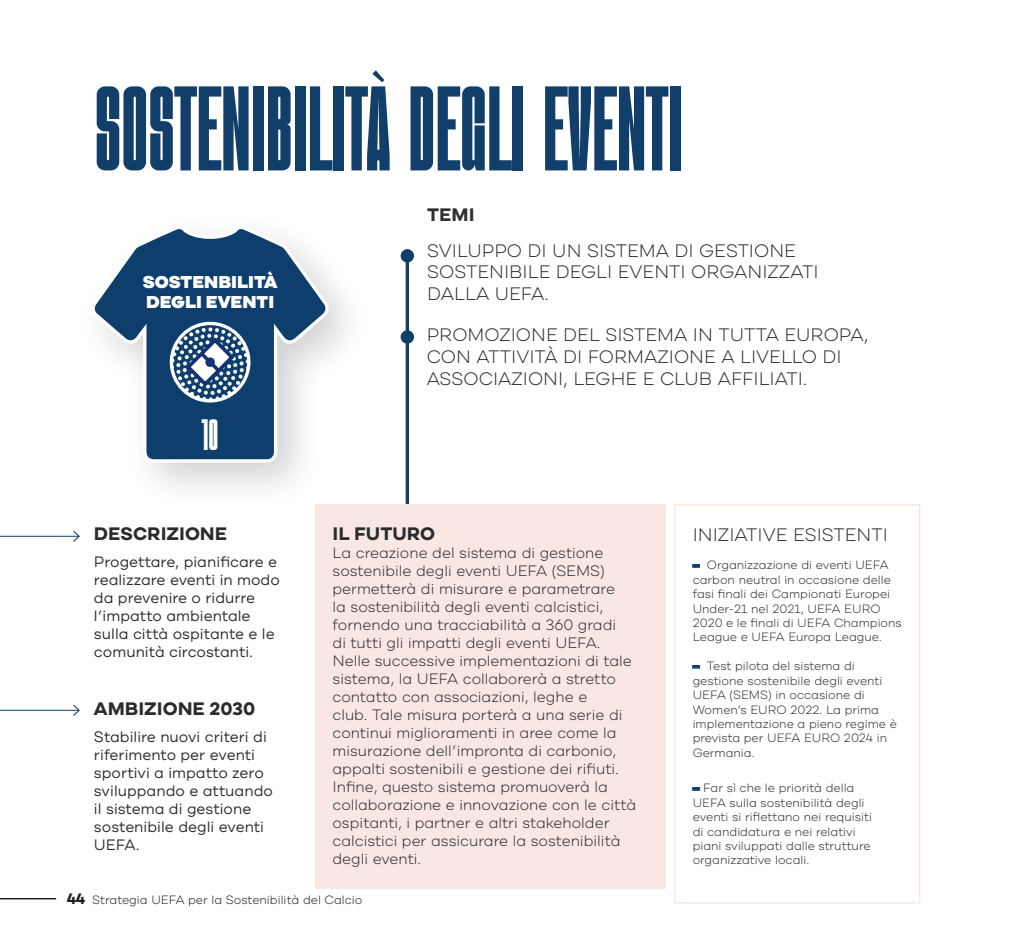
<style>
.page{position:relative;width:1021px;height:936px;background:#fff}
.page>*{position:absolute;margin:0;border:0;box-sizing:border-box;transform-origin:0 0}
.SUBTITLE{font:120px "Qanungo";color:#113f6a}
.t1{font:43.95px "Qanungo";color:#fff}
.LISTA{font:300 18px/21.6px "Cardium A";color:#292c2f}
.t2{font:700 18px "Cardium A";color:#292c2f}
.TITLE__COLUMNS{font:300 18px "Cardium A";color:#292c2f}
.TITLE__COLUMNS-2{font:700 18px "Cardium A";color:#312f30}
.Title_Header_-_30pt{font:900 17.1px "Cardium A";color:#fff}
.t3{font:300 15px/18px "Cardium A";color:#292c2f}
.t4{font:15px/18px "Cardium A";color:#292c2f}
.t5{font:700 15px "Cardium A";color:#231f20}
.TITLE__COLUMNS-3{font:300 12px/14.4px "Cardium A";color:#292c2f}
.t6{font:300 12px "Cardium A";color:#231f20}
.s1{color:#113f6a}
</style>
<div class="page">
<hr style="left:0;top:536px;width:79px;height:1px;background:#113f6a">
<svg style="left:72px;top:530px;width:8px;height:12px"></svg>
<hr style="left:0;top:710px;width:79px;height:1px;background:#113f6a">
<svg style="left:72px;top:704px;width:8px;height:12px"></svg>
<div style="left:400px;top:249px;width:14px;height:13px;background:#113f6a;border-radius:50%"></div>
<div style="left:400px;top:330px;width:14px;height:13px;background:#113f6a;border-radius:50%"></div>
<svg style="left:405px;top:262px;width:4px;height:242px"></svg>
<div style="left:674px;top:504px;width:246px;height:399px;border:2px solid #fae6e2"></div>
<div style="left:315px;top:504px;width:351px;height:385px;background:#fae6e2"></div>
<div style="left:75px;top:210px;width:298px;height:299px;background:#231f20;opacity:.2"></div>
<svg style="left:87px;top:219px;width:245px;height:245px"></svg>
<svg style="left:171px;top:323px;width:78px;height:78px"></svg>
<hr style="left:0;top:897px;width:56px;height:2px;background:#231f20">
<p class="SUBTITLE" style="left:95px;top:70px;width:589px">SOSTENIBILITÀ DEGLI EVENTI</p>
<p class="Title_Header_-_30pt" style="left:143px;top:270px;width:136px">SOSTENBILITÀ</p>
<p class="Title_Header_-_30pt" style="left:146px;top:291px;width:130px">DEGLI EVENTI</p>
<p class="t1" style="left:202px;top:413px;width:18px">10</p>
<p class="t2" style="left:94px;top:522px;width:135px">DESCRIZIONE</p>
<p class="t4" style="left:94px;top:553px;width:187px">Progettare, pianificare e realizzare eventi in modo da prevenire o ridurre l’impatto ambientale sulla città ospitante e le comunità circostanti.</p>
<p class="t2" style="left:94px;top:696px;width:163px">AMBIZIONE 2030</p>
<p class="t4" style="left:94px;top:727px;width:180px">Stabilire nuovi criteri di riferimento per eventi sportivi a impatto zero sviluppando e attuando il sistema di gestione sostenibile degli eventi<br>UEFA.</p>
<p class="TITLE__COLUMNS-2" style="left:427px;top:203px;width:49px">TEMI</p>
<p class="LISTA" style="left:427px;top:239px;width:393px">SVILUPPO DI UN SISTEMA DI GESTIONE<br>SOSTENIBILE DEGLI EVENTI ORGANIZZATI<br>DALLA UEFA.</p>
<p class="LISTA" style="left:426px;top:324px;width:443px">PROMOZIONE DEL SISTEMA IN TUTTA EUROPA,<br>CON ATTIVITÀ DI FORMAZIONE A LIVELLO DI<br>ASSOCIAZIONI, LEGHE E CLUB AFFILIATI.</p>
<p class="t2" style="left:332px;top:521px;width:104px">IL FUTURO</p>
<p class="t3" style="left:332px;top:543px;width:305px">La creazione del sistema di gestione sostenibile degli eventi UEFA (SEMS) permetterà di misurare e parametrare<br>la sostenibilità degli eventi calcistici, fornendo una tracciabilità a 360 gradi<br>di tutti gli impatti degli eventi UEFA.<br>Nelle successive implementazioni di tale sistema, la UEFA collaborerà a stretto contatto con associazioni, leghe e<br>club. Tale misura porterà a una serie di continui miglioramenti in aree come la misurazione dell’impronta di carbonio, appalti sostenibili e gestione dei rifiuti.<br>Infine, questo sistema promuoverà la collaborazione e innovazione con le città ospitanti, i partner e altri stakeholder calcistici per assicurare la sostenibilità degli eventi.</p>
<p class="TITLE__COLUMNS" style="left:692px;top:523px;width:197px">INIZIATIVE ESISTENTI</p>
<p class="TITLE__COLUMNS-3" style="left:692px;top:558px;width:211px"><span class="s1">–</span> Organizzazione di eventi UEFA carbon neutral in occasione delle fasi finali dei Campionati Europei<br>Under-21 nel 2021, UEFA EURO<br>2020 e le finali di UEFA Champions<br>League e UEFA Europa League.</p>
<p class="TITLE__COLUMNS-3" style="left:692px;top:659px;width:206px"><span class="s1">–</span> Test pilota del sistema di gestione sostenibile degli eventi<br>UEFA (SEMS) in occasione di<br>Women’s EURO 2022. La prima implementazione a pieno regime è prevista per UEFA EURO 2024 in<br>Germania.</p>
<p class="TITLE__COLUMNS-3" style="left:692px;top:781px;width:181px"><span class="s1">–</span> Far sì che le priorità della<br>UEFA sulla sostenibilità degli eventi si riflettano nei requisiti di candidatura e nei relativi piani sviluppati dalle strutture organizzative locali.</p>
<p class="t5" style="left:67px;top:889px;width:20px">44</p>
<p class="t6" style="left:92px;top:891px;width:272px">Strategia UEFA per la Sostenibilità del Calcio</p>
</div>
